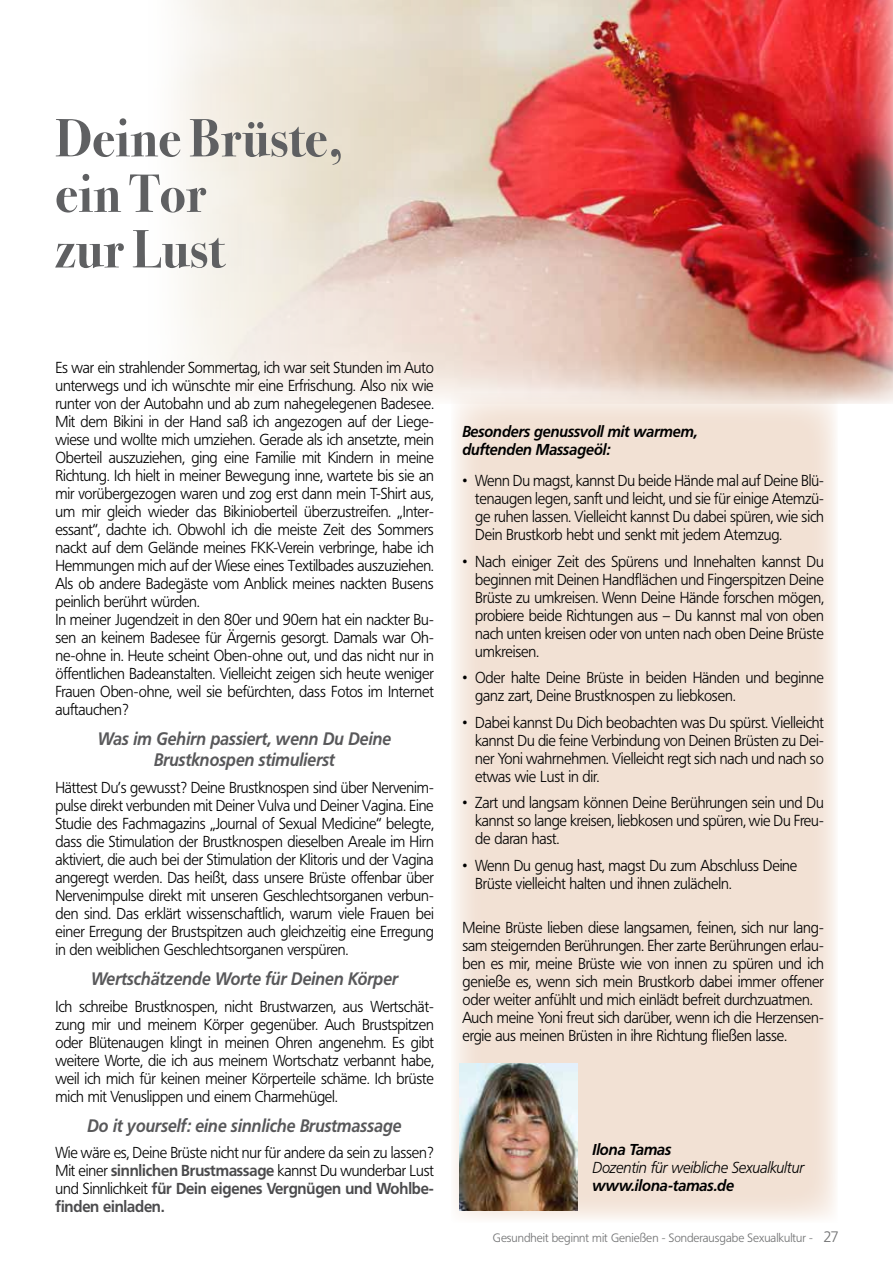
<style>
.page{position:relative;width:893px;height:1263px;background:#fff}
.page>*{position:absolute;margin:0;border:0;box-sizing:border-box;transform-origin:0 0}
.t1{font:700 54px/55.5px "Bodoni Svty Two OSITCTT";letter-spacing:.005em;color:#5f6062;scale:.95 1}
.t2{font:italic 700 18px/21.6px "Frutiger BQ";color:#58585a;text-align:center;scale:.9 1}
.t3{font:300 15.75px/18px "Frutiger BQ";letter-spacing:-.01em;color:#000;text-align:justify;scale:.95 1}
.t4{font:italic 700 15.75px/18px "Frutiger BQ";letter-spacing:-.01em;color:#000;scale:.94 1}
.t5{font:italic 300 15.75px "Frutiger BQ";letter-spacing:-.01em;color:#000;scale:.95 1}
.t6{font:italic 700 15.75px "Frutiger BQ";letter-spacing:-.01em;color:#000;scale:.95 1}
.t7{font:300 12px "Frutiger BQ";color:#707172}
.s1{font-weight:700;color:#4b4b4d}
.s2{font-size:15px}
</style>
<div class="page">
<svg style="left:454px;top:404px;width:382px;height:815px;background:#f2e2d6"></svg>
<img style="left:177px;top:0;width:716px;height:404px">
<img style="left:459px;top:1063px;width:119px;height:147px">
<h1 class="t1" style="left:55px;top:111px;width:305px">Deine Brüste, ein Tor<br>zur Lust</h1>
<p class="t3" style="left:55px;top:358px;width:400px;text-align:left">Es war ein strahlender Sommertag, ich war seit Stunden im Auto unterwegs und ich wünschte mir eine Erfrischung. Also nix wie runter von der Autobahn und ab zum nahegelegenen Badesee.<br>Mit dem Bikini in der Hand saß ich angezogen auf der Liege&shy;wiese und wollte mich umziehen. Gerade als ich ansetzte, mein Oberteil auszuziehen, ging eine Familie mit Kindern in meine Richtung. Ich hielt in meiner Bewegung inne, wartete bis sie an mir vorübergezogen waren und zog erst dann mein T-Shirt aus, um mir gleich wieder das Bikinioberteil überzustreifen. „Inter&shy;essant“, dachte ich. Obwohl ich die meiste Zeit des Sommers nackt auf dem Gelände meines FKK-Verein verbringe, habe ich Hemmungen mich auf der Wiese eines Textilbades auszuziehen.<br>Als ob andere Badegäste vom Anblick meines nackten Busens peinlich berührt würden.<br>In meiner Jugendzeit in den 80er und 90ern hat ein nackter Bu&shy;sen an keinem Badesee für Ärgernis gesorgt. Damals war Oh&shy;ne-ohne in. Heute scheint Oben-ohne out, und das nicht nur in öffentlichen Badeanstalten. Vielleicht zeigen sich heute weniger Frauen Oben-ohne, weil sie befürchten, dass Fotos im Internet auftauchen?</p>
<p class="t2" style="left:98px;top:728px;width:327px">Was im Gehirn passiert, wenn Du Deine<br>Brustknospen stimulierst</p>
<p class="t3" style="left:55px;top:779px;width:400px">Hättest Du’s gewusst? Deine Brustknospen sind über Nervenim&shy;pulse direkt verbunden mit Deiner Vulva und Deiner Vagina. Eine Studie des Fachmagazins „Journal of Sexual Medicine“ belegte, dass die Stimulation der Brustknospen dieselben Areale im Hirn aktiviert, die auch bei der Stimulation der Klitoris und der Vagina angeregt werden. Das heißt, dass unsere Brüste offenbar über Nervenimpulse direkt mit unseren Geschlechtsorganen verbun&shy;den sind. Das erklärt wissenschaftlich, warum viele Frauen bei einer Erregung der Brustspitzen auch gleichzeitig eine Erregung in den weiblichen Geschlechtsorganen verspüren.</p>
<p class="t2" style="left:91px;top:968px;width:343px">Wertschätzende Worte für Deinen Körper</p>
<p class="t3" style="left:55px;top:997px;width:400px">Ich schreibe Brustknospen, nicht Brustwarzen, aus Wertschät&shy;zung mir und meinem Körper gegenüber. Auch Brustspitzen oder Blütenaugen klingt in meinen Ohren angenehm. Es gibt weitere Worte, die ich aus meinem Wortschatz verbannt habe, weil ich mich für keinen meiner Körperteile schäme. Ich brüste mich mit Venuslippen und einem Charmehügel.</p>
<p class="t2" style="left:87px;top:1115px;width:351px">Do it yourself: eine sinnliche Brustmassage</p>
<p class="t3" style="left:55px;top:1144px;width:400px">Wie wäre es, Deine Brüste nicht nur für andere da sein zu lassen?<br>Mit einer <span class="s1">sinnlichen Brustmassage</span> kannst Du wunderbar Lust und Sinnlichkeit <span class="s1">für Dein eigenes Vergnügen und Wohlbe&shy;finden einladen.</span></p>
<p class="t4" style="left:462px;top:423px;width:252px">Besonders genussvoll mit warmem, duftenden Massageöl:</p>
<p class="t3" style="left:475px;top:472px;width:369px;text-indent:-13px">• Wenn Du magst, kannst Du beide Hände mal auf Deine Blü&shy;tenaugen legen, sanft und leicht, und sie für einige Atemzü&shy;ge ruhen lassen. Vielleicht kannst Du dabei spüren, wie sich Dein Brustkorb hebt und senkt mit jedem Atemzug.</p>
<p class="t3" style="left:475px;top:552px;width:369px;text-indent:-13px">• Nach einiger Zeit des Spürens und Innehalten kannst Du beginnen mit Deinen Handflächen und Fingerspitzen Deine Brüste zu umkreisen. Wenn Deine Hände forschen mögen, probiere beide Richtungen aus – Du kannst mal von oben nach unten kreisen oder von unten nach oben Deine Brüste umkreisen.</p>
<p class="t3" style="left:475px;top:669px;width:369px;text-indent:-13px">• Oder halte Deine Brüste in beiden Händen und beginne ganz zart, Deine Brustknospen zu liebkosen.</p>
<p class="t3" style="left:475px;top:713px;width:369px;text-indent:-13px">• Dabei kannst Du Dich beobachten was Du spürst. Vielleicht kannst Du die feine Verbindung von Deinen Brüsten zu Dei&shy;ner Yoni wahrnehmen. Vielleicht regt sich nach und nach so etwas wie Lust in dir.</p>
<p class="t3" style="left:475px;top:794px;width:369px;text-indent:-13px">• Zart und langsam können Deine Berührungen sein und Du kannst so lange kreisen, liebkosen und spüren, wie Du Freu&shy;de daran hast.</p>
<p class="t3" style="left:475px;top:856px;width:341px;text-indent:-13px">• Wenn Du genug hast, magst Du zum Abschluss Deine<br>Brüste vielleicht halten und ihnen zulächeln.</p>
<p class="t3" style="left:462px;top:919px;width:382px;text-align:left">Meine Brüste lieben diese langsamen, feinen, sich nur lang&shy;sam steigernden Berührungen. Eher zarte Berührungen erlau&shy;ben es mir, meine Brüste wie von innen zu spüren und ich genieße es, wenn sich mein Brustkorb dabei immer offener oder weiter anfühlt und mich einlädt befreit durchzuatmen.<br>Auch meine Yoni freut sich darüber, wenn ich die Herzensen&shy;ergie aus meinen Brüsten in ihre Richtung fließen lasse.</p>
<p class="t6" style="left:592px;top:1140px;width:85px">Ilona Tamas</p>
<p class="t5" style="left:592px;top:1158px;width:224px">Dozentin für weibliche Sexualkultur</p>
<p class="t6" style="left:592px;top:1176px;width:151px">www.ilona-tamas.de</p>
<p class="t7" style="left:493px;top:1231px;width:347px">Gesundheit beginnt mit Genießen - Sonderausgabe Sexualkultur - <span class="s2">27</span></p>
</div>
